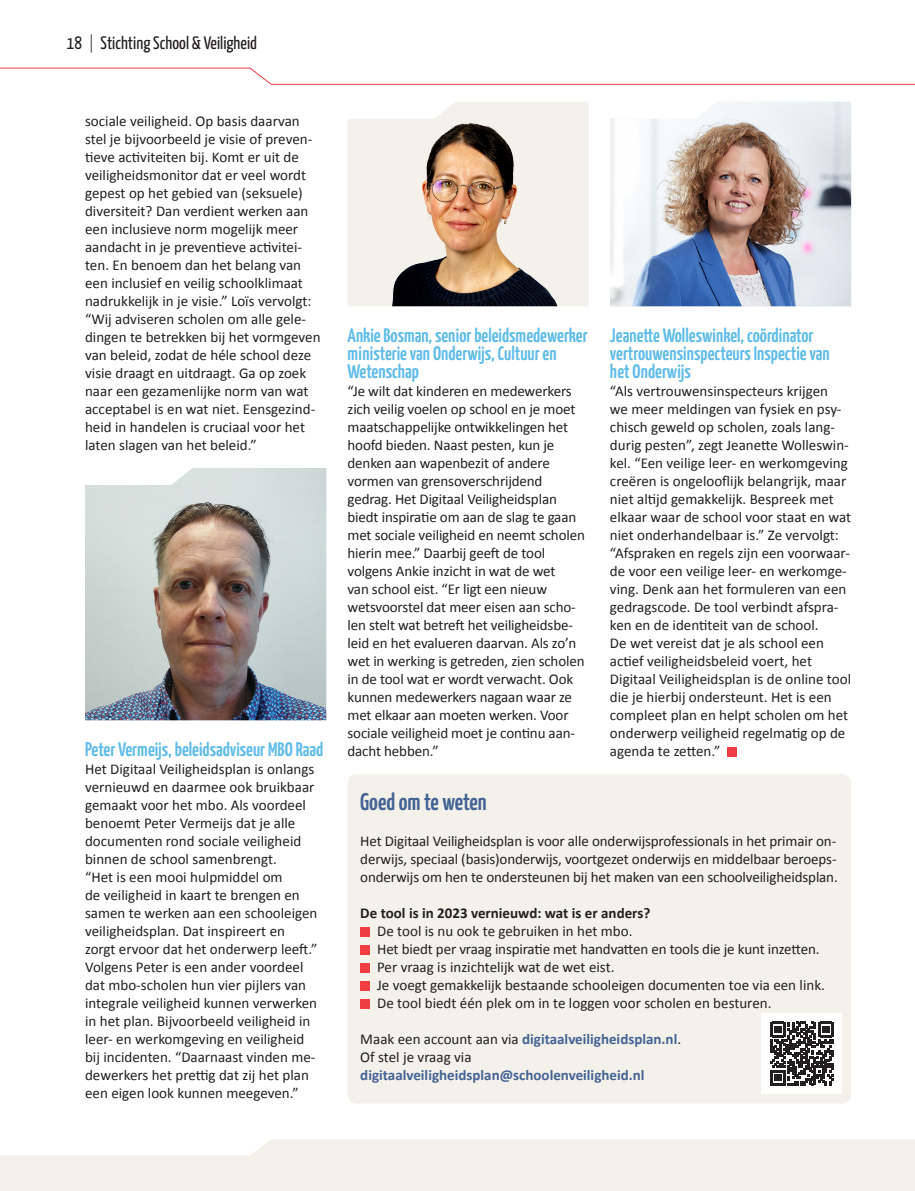
<style>
.page{position:relative;width:915px;height:1191px;background:#fff}
.page>*{position:absolute;margin:0;border:0;box-sizing:border-box;transform-origin:0 0}
.t1{font:600 24px "Yanone Kaffeesatz";color:#436394}
.t2{font:600 19.5px/18px "Yanone Kaffeesatz";color:#5fbce8}
.t3{font:18px "Yanone Kaffeesatz";color:#231f20}
.t4{font:15px/18px "Calibri";color:#231f20}
.t5{font:700 15px "Calibri";color:#436394}
.t6{font:700 15px "Calibri";color:#231f20}
.s1{font-weight:300}
.s2{font-weight:400;color:#231f20}
</style>
<div class="page">
<svg style="left:0;top:1139px;width:914px;height:52px;background:#f5f2eb"></svg>
<hr style="left:914px;top:0;width:1px;height:1191px;background:#f4f1ea">
<svg style="left:0;top:67px;width:914px;height:18px"></svg>
<div style="left:347px;top:774px;width:503px;height:329px;background:#f4f1ea;border-radius:9px"></div>
<div style="left:360px;top:927px;width:9px;height:9px;background:#ee3d43"></div>
<div style="left:360px;top:945px;width:9px;height:9px;background:#ee3d43"></div>
<div style="left:360px;top:963px;width:9px;height:9px;background:#ee3d43"></div>
<div style="left:360px;top:981px;width:9px;height:9px;background:#ee3d43"></div>
<div style="left:360px;top:999px;width:9px;height:9px;background:#ee3d43"></div>
<div style="left:761px;top:1013px;width:81px;height:81px;background:#fff"></div>
<svg style="left:770px;top:1021px;width:63px;height:64px"></svg>
<img style="left:85px;top:468px;width:241px;height:252px">
<svg style="left:348px;top:102px;width:240px;height:204px;background:#d1c6bb"></svg>
<img style="left:421px;top:122px;width:49px;height:97px">
<div style="left:727px;top:747px;width:9px;height:9px;background:#ee3d43"></div>
<img style="left:610px;top:102px;width:240px;height:204px">
<p class="t3" style="left:67px;top:29px;width:192px">18 <span class="s1">|</span> Stichting School &amp; Veiligheid</p>
<p class="t4" style="left:85px;top:112px;width:237px">sociale veiligheid. Op basis daarvan stel je bijvoorbeeld je visie of preven&shy;tieve activiteiten bij. Komt er uit de veiligheidsmonitor dat er veel wordt gepest op het gebied van (seksuele) diversiteit? Dan verdient werken aan een inclusieve norm mogelijk meer aandacht in je preventieve activitei&shy;ten. En benoem dan het belang van een inclusief en veilig schoolklimaat nadrukkelijk in je visie.” Loïs vervolgt: “Wij adviseren scholen om alle gele&shy;dingen te betrekken bij het vormgeven van beleid, zodat de héle school deze visie draagt en uitdraagt. Ga op zoek naar een gezamenlijke norm van wat acceptabel is en wat niet. Eensgezind&shy;heid in handelen is cruciaal voor het laten slagen van het beleid.”</p>
<p class="t2" style="left:85px;top:739px;width:240px">Peter Vermeijs, beleidsadviseur MBO Raad</p>
<p class="t4" style="left:85px;top:760px;width:231px">Het Digitaal Veiligheidsplan is onlangs vernieuwd en daarmee ook bruikbaar gemaakt voor het mbo. Als voordeel benoemt Peter Vermeijs dat je alle documenten rond sociale veiligheid binnen de school samenbrengt.</p>
<p class="t4" style="left:85px;top:868px;width:199px">“Het is een mooi hulpmiddel om</p>
<p class="t4" style="left:85px;top:886px;width:234px">de veiligheid in kaart te brengen en samen te werken aan een schooleigen veiligheidsplan. Dat inspireert en</p>
<p class="t4" style="left:85px;top:940px;width:234px">zorgt ervoor dat het onderwerp leeft.”</p>
<p class="t4" style="left:85px;top:958px;width:233px">Volgens Peter is een ander voordeel dat mbo-scholen hun vier pijlers van integrale veiligheid kunnen verwerken in het plan. Bijvoorbeeld veiligheid in leer- en werkomgeving en veiligheid</p>
<p class="t4" style="left:85px;top:1048px;width:232px">bij incidenten. “Daarnaast vinden me&shy;dewerkers het prettig dat zij het plan een eigen look kunnen meegeven.”</p>
<p class="t2" style="left:347px;top:325px;width:241px">Ankie Bosman, senior beleidsmedewerker ministerie van Onderwijs, Cultuur en<br>Wetenschap</p>
<p class="t4" style="left:347px;top:382px;width:229px">“Je wilt dat kinderen en medewerkers zich veilig voelen op school en je moet maatschappelijke ontwikkelingen het hoofd bieden. Naast pesten, kun je</p>
<p class="t4" style="left:347px;top:454px;width:204px">denken aan wapenbezit of andere</p>
<p class="t4" style="left:347px;top:472px;width:196px">vormen van grensoverschrijdend</p>
<p class="t4" style="left:347px;top:490px;width:239px">gedrag. Het Digitaal Veiligheidsplan biedt inspiratie om aan de slag te gaan met sociale veiligheid en neemt scholen hierin mee.” Daarbij geeft de tool</p>
<p class="t4" style="left:347px;top:562px;width:209px">volgens Ankie inzicht in wat de wet</p>
<p class="t4" style="left:347px;top:580px;width:201px">van school eist. “Er ligt een nieuw</p>
<p class="t4" style="left:347px;top:598px;width:238px">wetsvoorstel dat meer eisen aan scho&shy;len stelt wat betreft het veiligheidsbe&shy;leid en het evalueren daarvan. Als zo’n wet in werking is getreden, zien scholen in de tool wat er wordt verwacht. Ook kunnen medewerkers nagaan waar ze met elkaar aan moeten werken. Voor sociale veiligheid moet je continu aan&shy;dacht hebben.”</p>
<p class="t2" style="left:609px;top:325px;width:205px">Jeanette Wolleswinkel, coördinator</p>
<p class="t2" style="left:609px;top:343px;width:221px">vertrouwensinspecteurs Inspectie van het Onderwijs</p>
<p class="t4" style="left:609px;top:382px;width:219px">“Als vertrouwensinspecteurs krijgen</p>
<p class="t4" style="left:609px;top:400px;width:233px">we meer meldingen van fysiek en psy&shy;chisch geweld op scholen, zoals lang-</p>
<p class="t4" style="left:609px;top:436px;width:242px">durig pesten”, zegt Jeanette Wolleswin&shy;kel. “Een veilige leer- en werkomgeving creëren is ongelooflijk belangrijk, maar niet altijd gemakkelijk. Bespreek met elkaar waar de school voor staat en wat niet onderhandelbaar is.” Ze vervolgt: “Afspraken en regels zijn een voorwaar&shy;de voor een veilige leer- en werkomge&shy;ving. Denk aan het formuleren van een gedragscode. De tool verbindt afspra&shy;ken en de identiteit van de school.</p>
<p class="t4" style="left:609px;top:634px;width:215px">De wet vereist dat je als school een actief veiligheidsbeleid voert, het</p>
<p class="t4" style="left:609px;top:670px;width:242px">Digitaal Veiligheidsplan is de online tool die je hierbij ondersteunt. Het is een compleet plan en helpt scholen om het onderwerp veiligheid regelmatig op de agenda te zetten.”</p>
<p class="t1" style="left:360px;top:784px;width:128px">Goed om te weten</p>
<p class="t4" style="left:360px;top:832px;width:479px;text-align:justify">Het Digitaal Veiligheidsplan is voor alle onderwijsprofessionals in het primair on&shy;derwijs, speciaal (basis)onderwijs, voortgezet onderwijs en middelbaar beroeps&shy;onderwijs om hen te ondersteunen bij het maken van een schoolveiligheidsplan.</p>
<p class="t6" style="left:360px;top:902px;width:291px">De tool is in 2023 vernieuwd: wat is er anders?</p>
<p class="t4" style="left:377px;top:922px;width:257px">De tool is nu ook te gebruiken in het mbo.</p>
<p class="t4" style="left:377px;top:940px;width:443px">Het biedt per vraag inspiratie met handvatten en tools die je kunt inzetten.</p>
<p class="t4" style="left:377px;top:958px;width:239px">Per vraag is inzichtelijk wat de wet eist.</p>
<p class="t4" style="left:377px;top:976px;width:449px">Je voegt gemakkelijk bestaande schooleigen documenten toe via een link.</p>
<p class="t4" style="left:377px;top:994px;width:395px">De tool biedt één plek om in te loggen voor scholen en besturen.</p>
<p class="t5" style="left:360px;top:1028px;width:322px"><span class="s2">Maak een account aan via</span> digitaalveiligheidsplan.nl<span class="s2">.</span></p>
<p class="t4" style="left:360px;top:1048px;width:113px">Of stel je vraag via</p>
<p class="t5" style="left:360px;top:1064px;width:286px">digitaalveiligheidsplan@schoolenveiligheid.nl</p>
</div>
